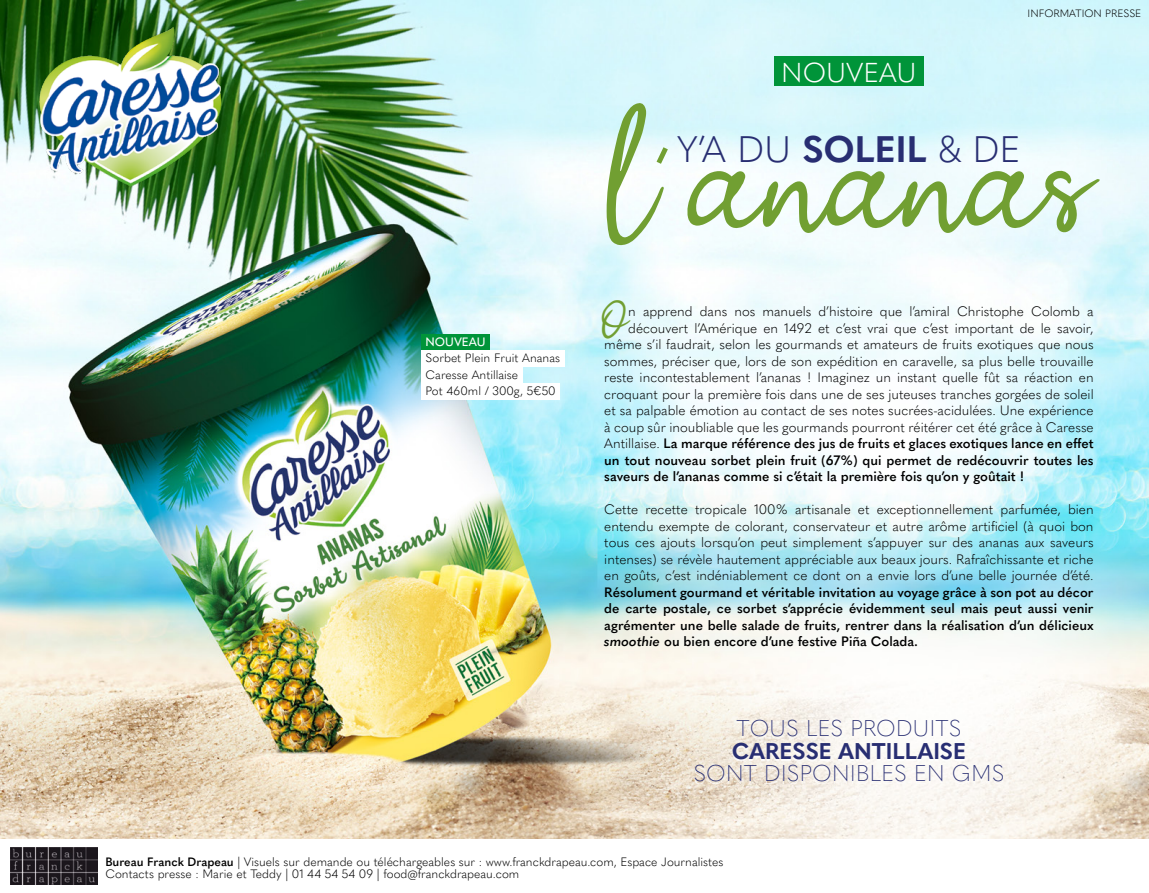
<style>
.page{position:relative;width:1149px;height:893px;background:#fff}
.page>*{position:absolute;margin:0;border:0;box-sizing:border-box;transform-origin:0 0}
.t1{font:165.45px "Paul Signature";color:#719f32}
.t2{font:45px "Paul Signature";color:#719f32}
.t3{font:300 36.45px "Quasimoda";color:#282e72}
.t4{font:300 27px "Quasimoda";color:#fff}
.t5{font:200 22.5px "Quasimoda";color:#282e72}
.t6{font:700 22.5px "Quasimoda";color:#282e72}
.t7{font:300 13.5px/16.5px "Quasimoda";color:#000;text-align:justify}
.t8{font:600 13.5px/16.5px "Quasimoda";color:#000;text-align:justify}
.t9{font:300 12px/16.5px "Quasimoda";color:#000}
.t10{font:500 12px "Quasimoda";color:#fff}
.t11{font:300 10.5px "Quasimoda";color:#000}
.s1{font-weight:700}
.s2{font-weight:300}
.s3{font-style:italic}
.s4{font-weight:600}
</style>
<div class="page">
<img style="left:0;top:0;width:1148px;height:839px">
<img style="left:0;top:0;width:330px;height:231px">
<svg style="left:652px;top:142px;width:20px;height:27px"></svg>
<div style="left:421px;top:334px;width:69px;height:16px;background:#009439"></div>
<div style="left:421px;top:350px;width:143px;height:17px;background:#fff"></div>
<div style="left:421px;top:367px;width:101px;height:16px;background:#fff"></div>
<div style="left:421px;top:383px;width:138px;height:17px;background:#fff"></div>
<img style="left:11px;top:848px;width:87px;height:36px">
<div style="left:694px;top:722px;width:308px;height:62px;background:#fff;opacity:.75"></div>
<div style="left:773px;top:56px;width:150px;height:30px;background:#009439"></div>
<h3 class="t4" style="left:781px;top:52px;width:137px">NOUVEAU</h3>
<p class="t11" style="left:1027px;top:5px;width:115px">INFORMATION PRESSE</p>
<p class="t10" style="left:425px;top:333px;width:62px">NOUVEAU</p>
<p class="t9" style="left:425px;top:349px;width:136px">Sorbet Plein Fruit Ananas<br>Caresse Antillaise<br>Pot 460ml / 300g, 5€50</p>
<h1 class="t1" style="left:608px;top:70px;width:481px">l ananas</h1>
<h3 class="t3" style="left:677px;top:121px;width:345px">Y’A DU <span class="s1">SOLEIL</span> &amp; DE</h3>
<h2 class="t2" style="left:598px;top:289px;width:31px">O</h2>
<p class="t7" style="left:628px;top:302px;width:466px">n apprend dans nos manuels d’histoire que l’amiral Christophe Colomb a</p>
<p class="t7" style="left:628px;top:319px;width:467px">découvert l’Amérique en 1492 et c’est vrai que c’est important de le savoir,</p>
<p class="t7" style="left:604px;top:335px;width:490px">même s’il faudrait, selon les gourmands et amateurs de fruits exotiques que nous</p>
<p class="t7" style="left:604px;top:352px;width:490px">sommes, préciser que, lors de son expédition en caravelle, sa plus belle trouvaille</p>
<p class="t7" style="left:604px;top:368px;width:490px">reste incontestablement l’ananas ! Imaginez un instant quelle fût sa réaction en</p>
<p class="t7" style="left:604px;top:385px;width:491px">croquant pour la première fois dans une de ses juteuses tranches gorgées de soleil</p>
<p class="t7" style="left:604px;top:401px;width:490px">et sa palpable émotion au contact de ses notes sucrées-acidulées. Une expérience</p>
<p class="t7" style="left:604px;top:418px;width:490px">à coup sûr inoubliable que les gourmands pourront réitérer cet été grâce à Caresse</p>
<p class="t8" style="left:604px;top:434px;width:491px"><span class="s2">Antillaise.</span> La marque référence des jus de fruits et glaces exotiques lance en effet</p>
<p class="t8" style="left:604px;top:451px;width:491px">un tout nouveau sorbet plein fruit (67%) qui permet de redécouvrir toutes les</p>
<p class="t8" style="left:604px;top:467px;width:421px">saveurs de l’ananas comme si c’était la première fois qu’on y goûtait !</p>
<p class="t7" style="left:604px;top:500px;width:490px">Cette recette tropicale 100% artisanale et exceptionnellement parfumée, bien entendu exempte de colorant, conservateur et autre arôme artificiel (à quoi bon tous ces ajouts lorsqu’on peut simplement s’appuyer sur des ananas aux saveurs intenses) se révèle hautement appréciable aux beaux jours. Rafraîchissante et riche en goûts, c’est indéniablement ce dont on a envie lors d’une belle journée d’été.</p>
<p class="t8" style="left:604px;top:582px;width:491px">Résolument gourmand et véritable invitation au voyage grâce à son pot au décor de carte postale, ce sorbet s’apprécie évidemment seul mais peut aussi venir agrémenter une belle salade de fruits, rentrer dans la réalisation d’un délicieux <span class="s3">smoothie</span> ou bien encore d’une festive Piña Colada.</p>
<h3 class="t5" style="left:736px;top:711px;width:226px">TOUS LES PRODUITS</h3>
<h3 class="t6" style="left:731px;top:733px;width:236px">CARESSE ANTILLAISE</h3>
<h3 class="t5" style="left:693px;top:756px;width:312px">SONT DISPONIBLES EN GMS</h3>
<p class="t9" style="left:105px;top:855px;width:619px;line-height:12px"><span class="s4">Bureau Franck Drapeau</span> | Visuels sur demande ou téléchargeables sur : www.franckdrapeau.com, Espace Journalistes<br>Contacts presse : Marie et Teddy | 01 44 54 54 09 | food@franckdrapeau.com</p>
</div>
